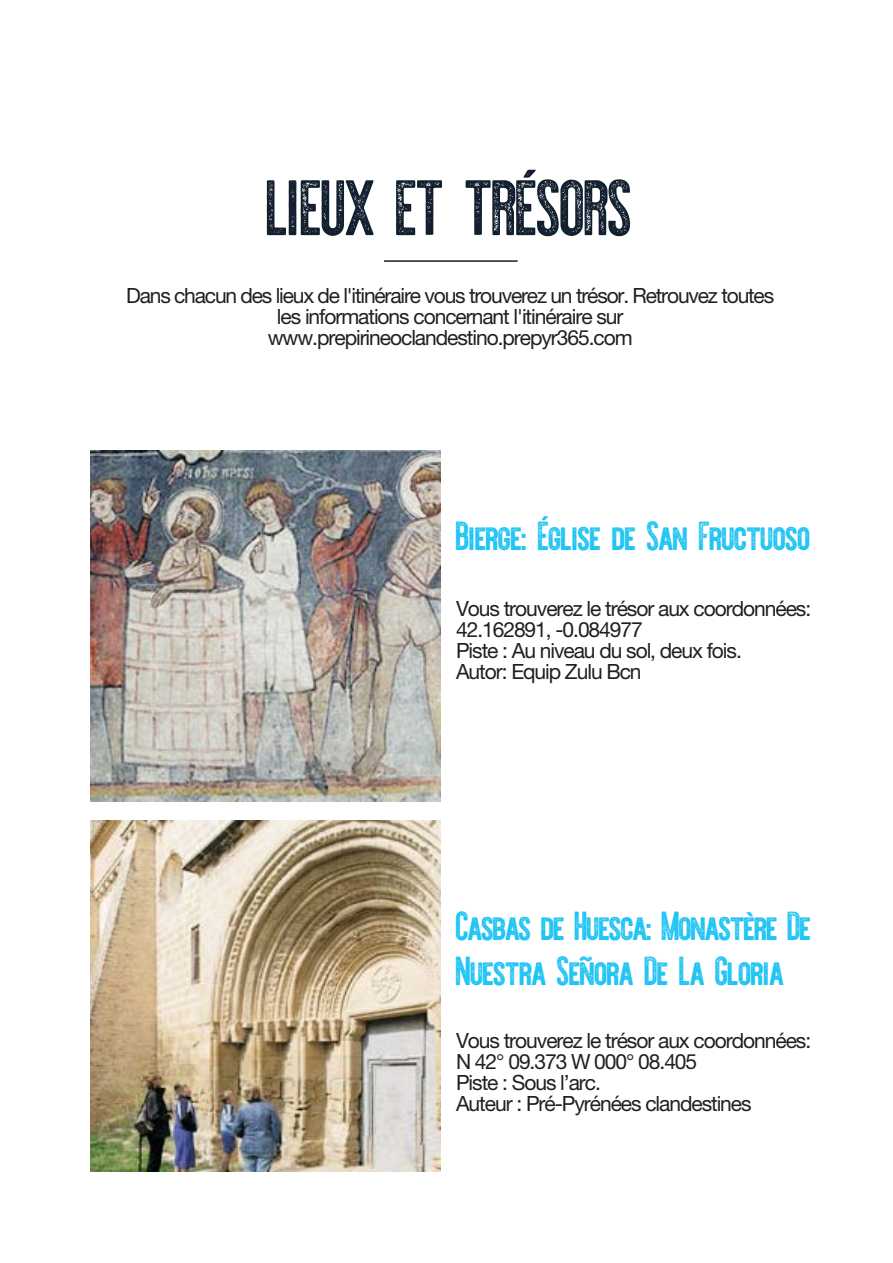
<style>
.page{position:relative;width:893px;height:1263px;background:#fff}
.page>*{position:absolute;margin:0;border:0;box-sizing:border-box;transform-origin:0 0}
.t1{font:87px "Holtzman Textured";letter-spacing:-.05em;color:#131f2f}
.t2{font:45px/45px "Holtzman Textured";letter-spacing:-.05em;color:#1fc4f4}
.t3{font:21px/21px "Helvetica Neue";letter-spacing:-.05em;color:#231f20}
</style>
<div class="page">
<img style="left:90px;top:450px;width:351px;height:351px">
<img style="left:90px;top:821px;width:351px;height:351px">
<hr style="left:384px;top:260px;width:133px;height:2px;background:#131f2f">
<h1 class="t1" style="left:267px;top:154px;width:371px">LIEUX ET TRÉSORS</h1>
<p class="t3" style="left:126px;top:287px;width:649px;text-align:center">Dans chacun des lieux de l'itinéraire vous trouverez un trésor. Retrouvez toutes les informations concernant l'itinéraire sur www.prepirineoclandestino.prepyr365.com</p>
<h2 class="t2" style="left:456px;top:512px;width:358px">Bierge: Église de San Fructuoso</h2>
<p class="t3" style="left:456px;top:600px;width:357px">Vous trouverez le trésor aux coordonnées:<br>42.162891, -0.084977<br>Piste : Au niveau du sol, deux fois.<br>Autor: Equip Zulu Bcn</p>
<h2 class="t2" style="left:456px;top:902px;width:359px">Casbas de Huesca: Monastère De<br>Nuestra Señora De La Gloria</h2>
<p class="t3" style="left:456px;top:1032px;width:357px">Vous trouverez le trésor aux coordonnées:<br>N 42° 09.373 W 000° 08.405<br>Piste : Sous l’arc.<br>Auteur : Pré-Pyrénées clandestines</p>
</div>
